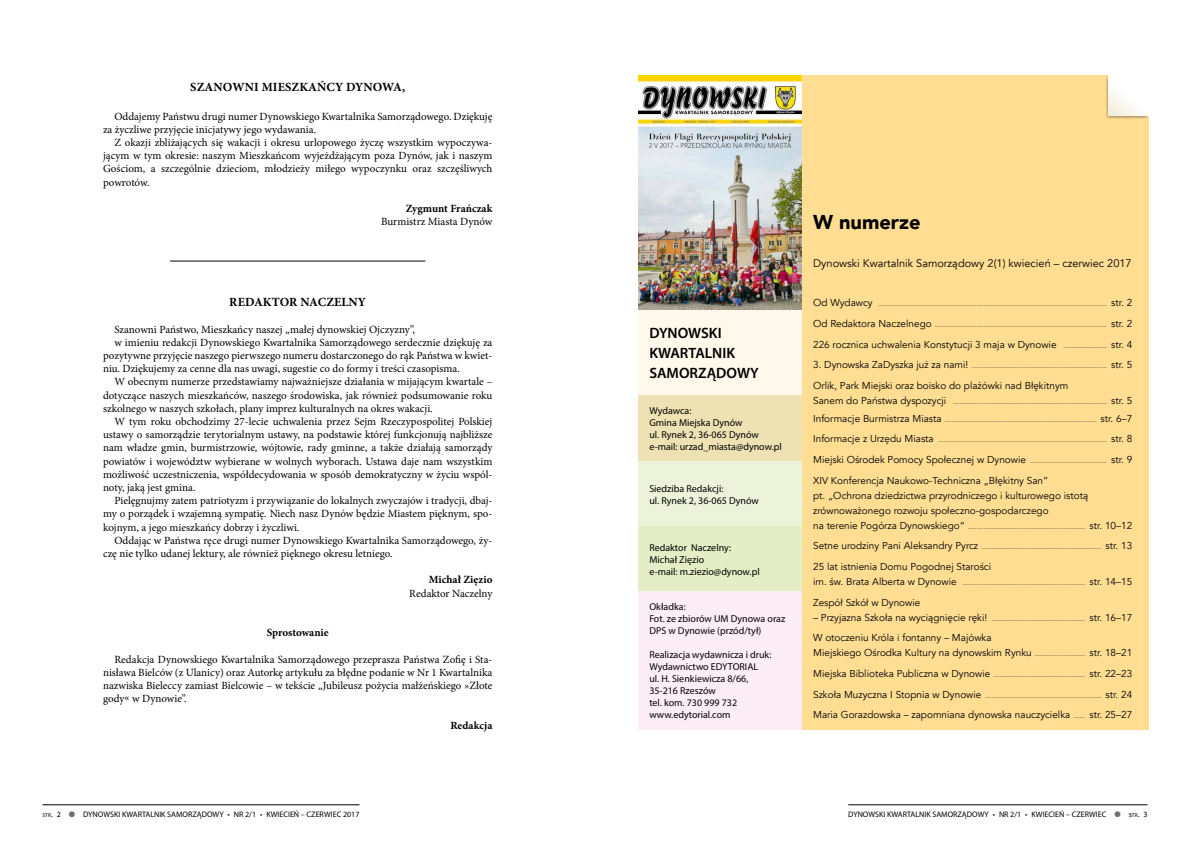
<style>
.page{position:relative;width:1191px;height:842px;background:#fff}
.page>*{position:absolute;margin:0;border:0;box-sizing:border-box;transform-origin:0 0}
.t1{font:900 20px "Avenir";color:#000}
.t2{font:600 15px/20.4px "Myriad Pro";color:#000}
.t3{font:700 12.5px "Minion Pro";letter-spacing:.01em;color:#000}
.t4{font:11px/13.2px "Minion Pro";color:#000;text-align:justify}
.t5{font:11px "Avenir";color:#000}
.t6{font:700 11px "Minion Pro";color:#000}
.t7{font:10px/15px "Avenir";color:#000}
.t8{font:10px/12px "Myriad Pro";color:#000}
.t9{font:8px "Myriad Pro";color:#000}
.t10{font:6px "Avenir";color:#000}
.s1{font-size:10px}
.s2{font-size:6px}
.s3{font-size:5.6px}
.s4{color:#6e6e6e}
.s5{font-style:inherit}
</style>
<div class="page">
<div style="left:801px;top:76px;width:347px;height:654px;background:#ffdd93"></div>
<div style="left:638px;top:310px;width:163px;height:85px;background:#fff8eb"></div>
<div style="left:638px;top:395px;width:163px;height:66px;background:#eee2b4"></div>
<div style="left:638px;top:461px;width:163px;height:65px;background:#edf3da"></div>
<div style="left:638px;top:526px;width:163px;height:66px;background:#e4edc5"></div>
<div style="left:638px;top:592px;width:163px;height:138px;background:#fdeef6"></div>
<img style="left:638px;top:76px;width:163px;height:234px">
<div style="left:1104px;top:74px;width:46px;height:45px;background:#000;opacity:.43"></div>
<svg style="left:1108px;top:74px;width:42px;height:42px;background:#fcfbf8"></svg>
<hr style="left:170px;top:261px;width:255px;height:1px;background:#000">
<hr style="left:43px;top:805px;width:316px;height:1px;background:#000">
<hr style="left:848px;top:805px;width:299px;height:1px;background:#000">
<p class="t3" style="left:190px;top:78px;width:216px">SZANOWNI MIESZKAŃCY DYNOWA,</p>
<p class="t4" style="left:103px;top:109px;width:391px;text-indent:11px">Oddajemy Państwu drugi numer Dynowskiego Kwartalnika Samorządowego. Dziękuję za życzliwe przyjęcie inicjatywy jego wydawania.</p>
<p class="t4" style="left:103px;top:136px;width:391px;text-indent:11px">Z okazji zbliżających się wakacji i okresu urlopowego życzę wszystkim wypoczywa&shy;jącym w tym okresie: naszym Mieszkańcom wyjeżdżającym poza Dynów, jak i naszym Gościom, a szczególnie dzieciom, młodzieży miłego wypoczynku oraz szczęśliwych powrotów.</p>
<p class="t6" style="left:406px;top:201px;width:88px">Zygmunt Frańczak</p>
<p class="t4" style="left:381px;top:215px;width:113px">Burmistrz Miasta Dynów</p>
<p class="t3" style="left:229px;top:293px;width:138px">REDAKTOR NACZELNY</p>
<p class="t4" style="left:114px;top:322px;width:302px">Szanowni Państwo, Mieszkańcy naszej „małej dynowskiej Ojczyzny”,</p>
<p class="t4" style="left:114px;top:336px;width:379px">w imieniu redakcji Dynowskiego Kwartalnika Samorządowego serdecznie dziękuję za</p>
<p class="t4" style="left:103px;top:349px;width:391px">pozytywne przyjęcie naszego pierwszego numeru dostarczonego do rąk Państwa w kwiet-</p>
<p class="t4" style="left:103px;top:362px;width:358px">niu. Dziękujemy za cenne dla nas uwagi, sugestie co do formy i treści czasopisma.</p>
<p class="t4" style="left:114px;top:375px;width:379px">W obecnym numerze przedstawiamy najważniejsze działania w mijającym kwartale –</p>
<p class="t4" style="left:103px;top:388px;width:391px">dotyczące naszych mieszkańców, naszego środowiska, jak również podsumowanie roku</p>
<p class="t4" style="left:103px;top:402px;width:331px">szkolnego w naszych szkołach, plany imprez kulturalnych na okres wakacji.</p>
<p class="t4" style="left:114px;top:415px;width:379px">W tym roku obchodzimy 27-lecie uchwalenia przez Sejm Rzeczypospolitej Polskiej</p>
<p class="t4" style="left:103px;top:428px;width:391px">ustawy o samorządzie terytorialnym ustawy, na podstawie której funkcjonują najbliższe</p>
<p class="t4" style="left:103px;top:441px;width:391px">nam władze gmin, burmistrzowie, wójtowie, rady gminne, a także działają samorządy</p>
<p class="t4" style="left:103px;top:454px;width:391px">powiatów i województw wybierane w wolnych wyborach. Ustawa daje nam wszystkim</p>
<p class="t4" style="left:103px;top:468px;width:391px">możliwość uczestniczenia, współdecydowania w sposób demokratyczny w życiu wspól-</p>
<p class="t4" style="left:103px;top:481px;width:94px">noty, jaką jest gmina.</p>
<p class="t4" style="left:114px;top:494px;width:379px">Pielęgnujmy zatem patriotyzm i przywiązanie do lokalnych zwyczajów i tradycji, dbaj-</p>
<p class="t4" style="left:103px;top:507px;width:391px">my o porządek i wzajemną sympatię. Niech nasz Dynów będzie Miastem pięknym, spo-</p>
<p class="t4" style="left:103px;top:520px;width:198px">kojnym, a jego mieszkańcy dobrzy i życzliwi.</p>
<p class="t4" style="left:114px;top:534px;width:379px">Oddając w Państwa ręce drugi numer Dynowskiego Kwartalnika Samorządowego, ży-</p>
<p class="t4" style="left:103px;top:547px;width:291px">czę nie tylko udanej lektury, ale również pięknego okresu letniego.</p>
<p class="t6" style="left:429px;top:572px;width:65px">Michał Zięzio</p>
<p class="t4" style="left:409px;top:586px;width:85px">Redaktor Naczelny</p>
<p class="t6" style="left:267px;top:625px;width:63px">Sprostowanie</p>
<p class="t4" style="left:103px;top:652px;width:391px;text-indent:11px">Redakcja Dynowskiego Kwartalnika Samorządowego przeprasza Państwa Zofię i Sta&shy;nisława Bielców (z Ulanicy) oraz Autorkę artykułu za błędne podanie w Nr 1 Kwartalnika nazwiska Bieleccy zamiast Bielcowie – w tekście „Jubileusz pożycia małżeńskiego »Złote gody« w Dynowie”.</p>
<p class="t6" style="left:450px;top:717px;width:44px">Redakcja</p>
<h2 class="t2" style="left:649px;top:322px;width:111px">DYNOWSKI<br>KWARTALNIK<br>SAMORZĄDOWY</h2>
<p class="t8" style="left:649px;top:404px;width:134px">Wydawca:<br>Gmina Miejska Dynów<br>ul. Rynek 2, 36-065 Dynów e-mail: urzad_miasta@dynow.pl</p>
<p class="t8" style="left:649px;top:482px;width:111px">Siedziba Redakcji:<br>ul. Rynek 2, 36-065 Dynów</p>
<p class="t8" style="left:649px;top:541px;width:112px">Redaktor Naczelny:<br>Michał Zięzio<br>e-mail: m.ziezio@dynow.pl</p>
<p class="t8" style="left:649px;top:601px;width:137px">Okładka:<br>Fot. ze zbiorów UM Dynowa oraz<br>DPS w Dynowie (przód/tył)</p>
<p class="t8" style="left:649px;top:649px;width:124px">Realizacja wydawnicza i druk:<br>Wydawnictwo EDYTORIAL<br>ul. H. Sienkiewicza 8/66,<br>35-216 Rzeszów<br>tel. kom. 730 999 732 www.edytorial.com</p>
<h1 class="t1" style="left:813px;top:205px;width:109px">W numerze</h1>
<p class="t5" style="left:813px;top:257px;width:320px">Dynowski Kwartalnik Samorządowy 2(1) kwiecień – czerwiec 2017</p>
<p class="t10" style="left:813px;top:301px;width:321px"><span class="s1">Od Wydawcy</span> ......................................................................................................................................... <span class="s1">str. 2</span></p>
<p class="t10" style="left:813px;top:321px;width:321px"><span class="s1">Od Redaktora Naczelnego</span> ....................................................................................................... <span class="s1">str. 2</span></p>
<p class="t7" style="left:813px;top:337px;width:321px">226 rocznica uchwalenia Konstytucji 3 maja w Dynowie <span class="s2">..........................</span> str. 4</p>
<p class="t10" style="left:813px;top:363px;width:321px"><span class="s1">3. Dynowska ZaDyszka już za nami!</span> ................................................................................. <span class="s1">str. 5</span></p>
<p class="t7" style="left:813px;top:378px;width:257px">Orlik, Park Miejski oraz boisko do plażówki nad Błękitnym</p>
<p class="t10" style="left:813px;top:398px;width:321px"><span class="s1">Sanem do Państwa dyspozycji</span> ............................................................................................ <span class="s1">str. 5</span></p>
<p class="t10" style="left:813px;top:416px;width:321px"><span class="s1">Informacje Burmistrza Miasta</span> ........................................................................................... <span class="s1">str. 6–7</span></p>
<p class="t10" style="left:813px;top:437px;width:320px"><span class="s1">Informacje z Urzędu Miasta</span> ..................................................................................................... <span class="s1">str. 8</span></p>
<p class="t10" style="left:813px;top:457px;width:321px"><span class="s1">Miejski Ośrodek Pomocy Społecznej w Dynowie</span> .............................................. <span class="s1">str. 9</span></p>
<p class="t7" style="left:813px;top:473px;width:276px">XIV Konferencja Naukowo-Techniczna „Błękitny San”<br>pt. „Ochrona dziedzictwa przyrodniczego i kulturowego istotą zrównoważonego rozwoju społeczno-gospodarczego</p>
<p class="t10" style="left:813px;top:523px;width:320px"><span class="s1">na terenie Pogórza Dynowskiego”</span> ...................................................................... <span class="s1">str. 10–12</span></p>
<p class="t10" style="left:813px;top:544px;width:320px"><span class="s1">Setne urodziny Pani Aleksandry Pyrcz</span> ........................................................................ <span class="s1">str. 13</span></p>
<p class="t7" style="left:813px;top:559px;width:179px">25 lat istnienia Domu Pogodnej Starości</p>
<p class="t10" style="left:813px;top:579px;width:320px"><span class="s1">im. św. Brata Alberta w Dynowie</span> ......................................................................... <span class="s1">str. 14–15</span></p>
<p class="t7" style="left:813px;top:595px;width:109px">Zespół Szkół w Dynowie</p>
<p class="t10" style="left:813px;top:615px;width:320px"><span class="s1">– Przyjazna Szkoła na wyciągnięcie ręki!</span> ........................................................ <span class="s1">str. 16–17</span></p>
<p class="t7" style="left:813px;top:631px;width:320px">W otoczeniu Króla i fontanny – Majówka<br>Miejskiego Ośrodka Kultury na dynowskim Rynku <span class="s2">..............................</span> str. 18–21</p>
<p class="t10" style="left:813px;top:671px;width:320px"><span class="s1">Miejska Biblioteka Publiczna w Dynowie</span> ....................................................... <span class="s1">str. 22–23</span></p>
<p class="t10" style="left:813px;top:692px;width:320px"><span class="s1">Szkoła Muzyczna I Stopnia w Dynowie</span> ...................................................................... <span class="s1">str. 24</span></p>
<p class="t7" style="left:813px;top:708px;width:320px">Maria Gorazdowska – zapomniana dynowska nauczycielka <span class="s2">.......</span> str. 25–27</p>
<p class="t9" style="left:43px;top:809px;width:318px"><span class="s3">STR</span>. 2 <span class="s4">●</span> DYNOWSKI KWARTALNIK SAMORZĄDOWY • NR 2/1 • KWIECIEŃ – CZERWIEC 2017</p>
<p class="t9" style="left:848px;top:809px;width:301px">DYNOWSKI KWARTALNIK SAMORZĄDOWY • NR 2/1 • KWIECIEŃ – CZERWIEC <span class="s4">●</span> s<span class="s3">TR</span><span class="s5">.</span> 3</p>
</div>
